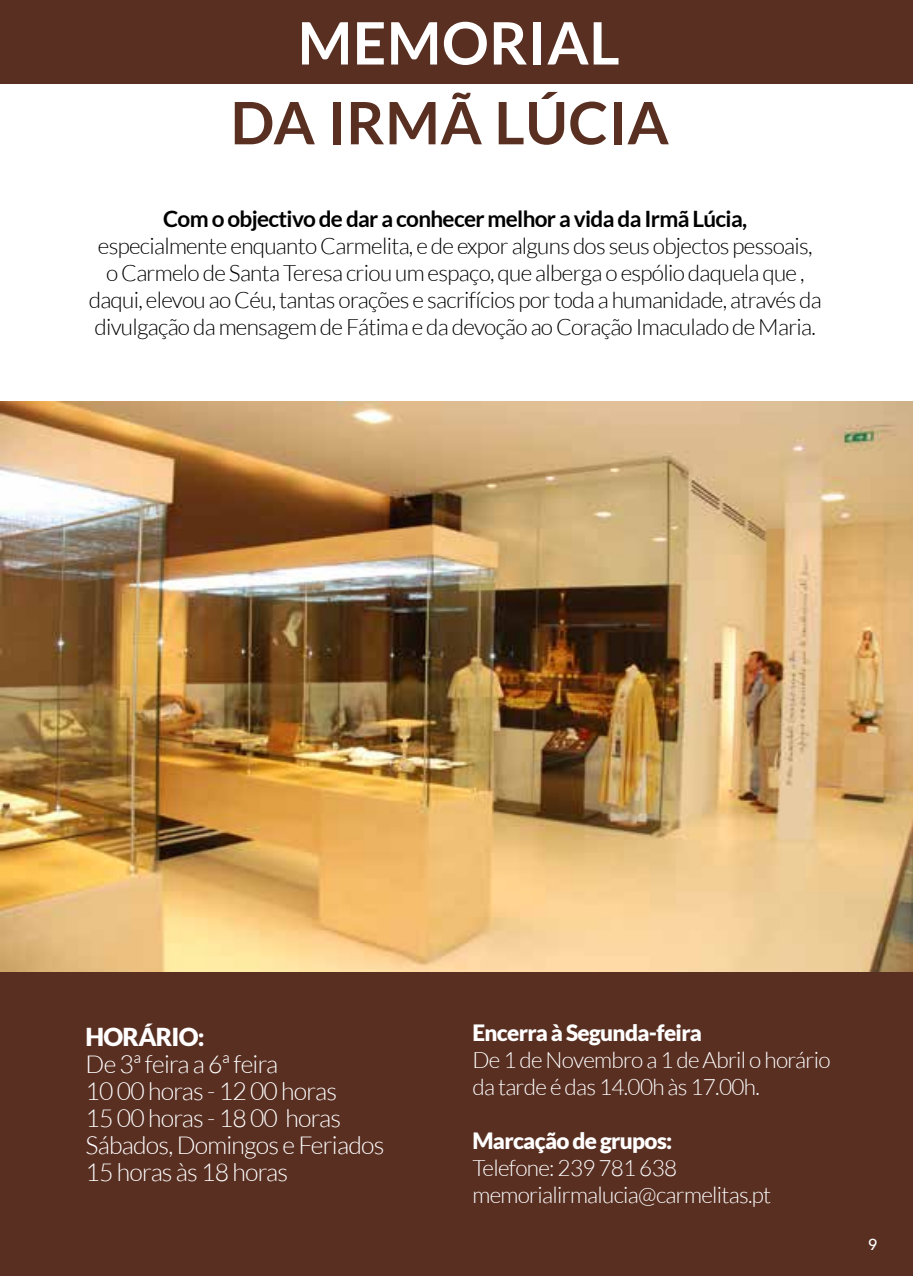
<style>
.page{position:relative;width:913px;height:1276px;background:#fff}
.page>*{position:absolute;margin:0;border:0;box-sizing:border-box;transform-origin:0 0}
.t1{font:700 58.5px "Lato";letter-spacing:.01em;color:#592f22}
.t2{font:700 58.5px "Lato";letter-spacing:.01em;color:#fff}
.t3{font:300 24.75px/27px "Lato";letter-spacing:-.03em;color:#fff}
.t4{font:900 24.75px "Lato";letter-spacing:-.03em;color:#fff}
.t5{font:300 22.5px/27px "Lato";letter-spacing:-.03em;color:#000;text-align:center}
.t6{font:300 22.5px/27px "Lato";letter-spacing:-.03em;color:#fff}
.t7{font:700 22.5px "Lato";letter-spacing:-.03em;color:#000}
.t8{font:900 22.5px "Lato";letter-spacing:-.03em;color:#fff}
.t9{font:500 15.75px "Avenir";color:#fff}
</style>
<div class="page">
<div style="left:0;top:966px;width:912px;height:310px;background:#592f22"></div>
<div style="left:0;top:0;width:912px;height:84px;background:#592f22"></div>
<img style="left:1px;top:401px;width:911px;height:570px">
<h1 class="t2" style="left:297px;top:10px;width:323px">MEMORIAL</h1>
<h1 class="t1" style="left:230px;top:89px;width:439px">DA IRMÃ LÚCIA</h1>
<p class="t7" style="left:163px;top:206px;width:585px">Com o objectivo de dar a conhecer melhor a vida da Irmã Lúcia,</p>
<p class="t5" style="left:89px;top:233px;width:734px">especialmente enquanto Carmelita, e de expor alguns dos seus objectos pessoais,<br>o Carmelo de Santa Teresa criou um espaço, que alberga o espólio daquela que , daqui, elevou ao Céu, tantas orações e sacrifícios por toda a humanidade, através da divulgação da mensagem de Fátima e da devoção ao Coração Imaculado de Maria.</p>
<p class="t4" style="left:86px;top:1022px;width:121px">HORÁRIO:</p>
<p class="t3" style="left:86px;top:1050px;width:300px">De 3ª feira a 6ª feira<br>10 00 horas - 12 00 horas<br>15 00 horas - 18 00 horas<br>Sábados, Domingos e Feriados<br>15 horas às 18 horas</p>
<p class="t8" style="left:472px;top:1019px;width:231px">Encerra à Segunda-feira</p>
<p class="t6" style="left:472px;top:1046px;width:359px">De 1 de Novembro a 1 de Abril o horário da tarde é das 14.00h às 17.00h.</p>
<p class="t8" style="left:472px;top:1127px;width:201px">Marcação de grupos:</p>
<p class="t6" style="left:472px;top:1154px;width:300px">Telefone: 239 781 638 memorialirmalucia@carmelitas.pt</p>
<p class="t9" style="left:868px;top:1230px;width:10px">9</p>
</div>
